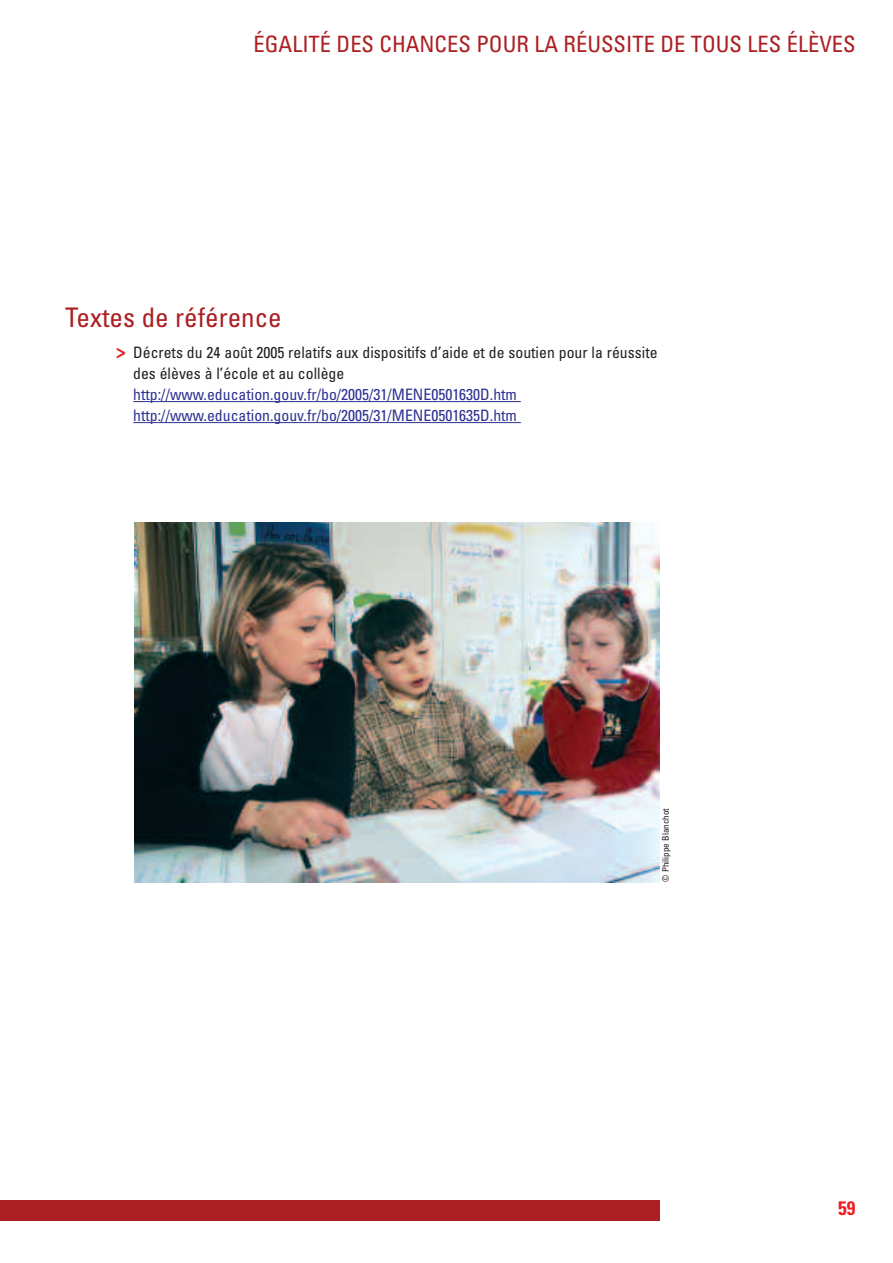
<style>
.page{position:relative;width:893px;height:1263px;background:#fff}
.page>*{position:absolute;margin:0;border:0;box-sizing:border-box;transform-origin:0 0}
.t1{font:condensed 27px "Univers";color:#ac1f22}
.t2{font:condensed 22.5px "Univers";color:#ac1f22}
.t3{font:700 condensed 19.5px "Univers";color:#ee1d23}
.t4{font:condensed 15.75px/21px "Univers";color:#2e3092}
.t5{font:condensed 15.75px/21px "Univers";color:#231f20}
.t6{font:condensed 9px "Univers";color:#231f20}
.s1{font-weight:700;font-size:19.5px;color:#ee1d23}
</style>
<div class="page">
<div style="left:0;top:1200px;width:660px;height:20px;background:#ac1f22"></div>
<hr style="left:133px;top:401px;width:388px;height:1px;background:#2e3092">
<hr style="left:133px;top:422px;width:388px;height:1px;background:#2e3092">
<img style="left:135px;top:522px;width:525px;height:360px">
<h2 class="t2" style="left:254px;top:35px;width:603px">ÉGALITÉ DES CHANCES POUR LA RÉUSSITE DE TOUS LES ÉLÈVES</h2>
<h1 class="t1" style="left:65px;top:307px;width:218px">Textes de référence</h1>
<p class="t5" style="left:133px;top:343px;width:526px;text-indent:-17px"><span class="s1">&gt;</span> Décrets du 24 août 2005 relatifs aux dispositifs d’aide et de soutien pour la réussite des élèves à l’école et au collège</p>
<p class="t4" style="left:133px;top:385px;width:385px">http://www.education.gouv.fr/bo/2005/31/MENE0501630D.htm http://www.education.gouv.fr/bo/2005/31/MENE0501635D.htm</p>
<p class="t6" style="left:662px;top:881px;width:75px;rotate:-90deg">© Philippe Blanchot</p>
<p class="t3" style="left:838px;top:1201px;width:19px">59</p>
</div>
